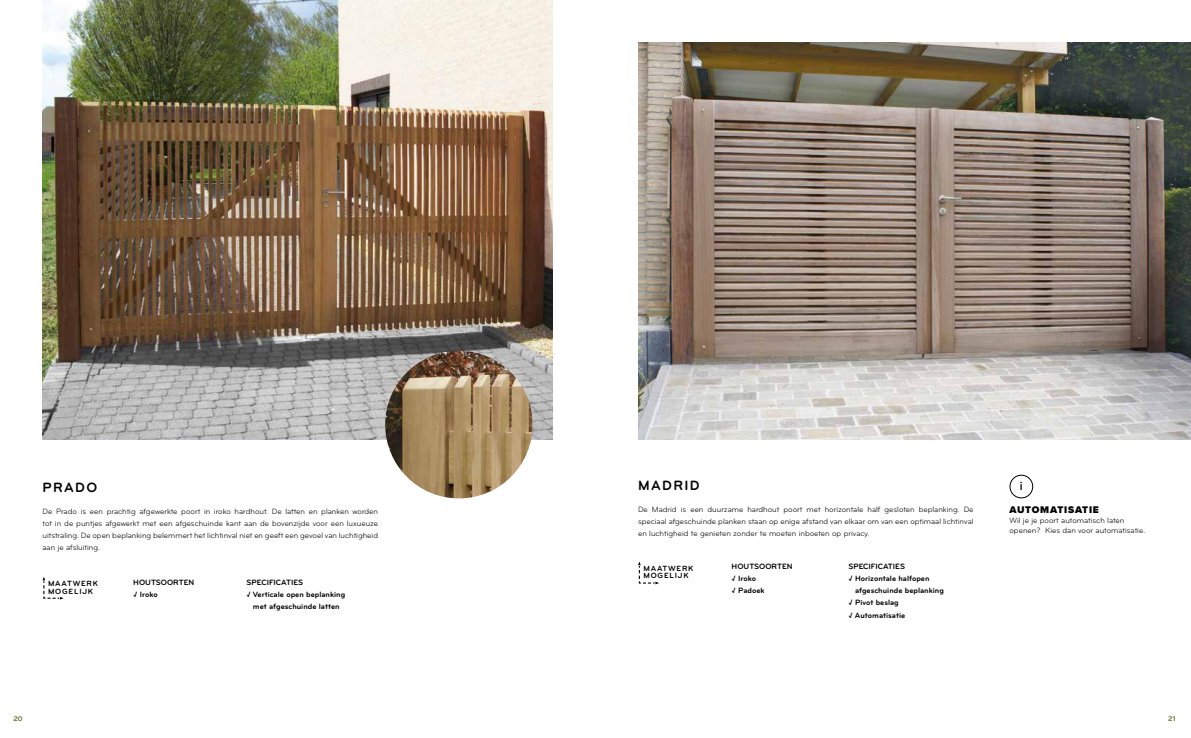
<style>
.page{position:relative;width:1191px;height:738px;background:#fff}
.page>*{position:absolute;margin:0;border:0;box-sizing:border-box;transform-origin:0 0}
.t1{font:700 14px "Bryant Pro";letter-spacing:.1em;color:#000}
.t2{font:600 12px "Proxima Nova";color:#000}
.t3{font:900 10px "Proxima Nova";letter-spacing:.08em;color:#000}
.t4{font:8px/12px "Bryant Pro";color:#000;text-align:justify}
.t5{font:700 8px/12px "Bryant Pro";color:#000}
.t6{font:700 7.8px/7.8px "Bryant Pro";letter-spacing:.1em;color:#000}
.t7{font:700 7px "Bryant Pro";color:#58691f}
</style>
<div class="page">
<img style="left:638px;top:43px;width:553px;height:396px">
<img style="left:43px;top:0;width:510px;height:439px">
<img style="left:385px;top:350px;width:147px;height:148px;border-radius:74px">
<svg style="left:43px;top:577px;width:21px;height:22px"></svg>
<svg style="left:638px;top:561px;width:21px;height:23px"></svg>
<div style="left:1009px;top:474px;width:24px;height:24px;border:1px solid #000;border-radius:50%"></div>
<h1 class="t1" style="left:43px;top:478px;width:56px">PRADO</h1>
<p class="t4" style="left:43px;top:505px;width:337px">De Prado is een prachtig afgewerkte poort in iroko hardhout. De latten en planken worden tot in de puntjes afgewerkt met een afgeschuinde kant aan de bovenzijde voor een luxueuze uitstraling. De open beplanking belemmert het lichtinval niet en geeft een gevoel van luchtigheid aan je afsluiting.</p>
<p class="t5" style="left:133px;top:576px;width:63px">HOUTSOORTEN √ Iroko</p>
<p class="t5" style="left:246px;top:576px;width:58px">SPECIFICATIES</p>
<p class="t6" style="left:48px;top:578px;width:51px">MAATWERK<br>MOGELIJK</p>
<p class="t5" style="left:246px;top:588px;width:100px">√ Verticale open beplanking</p>
<p class="t5" style="left:253px;top:600px;width:88px">met afgeschuinde latten</p>
<h1 class="t1" style="left:638px;top:476px;width:63px">MADRID</h1>
<p class="t4" style="left:638px;top:503px;width:337px">De Madrid is een duurzame hardhout poort met horizontale half gesloten beplanking. De speciaal afgeschuinde planken staan op enige afstand van elkaar om van een optimaal lichtinval en luchtigheid te genieten zonder te moeten inboeten op privacy.</p>
<p class="t6" style="left:643px;top:563px;width:51px">MAATWERK<br>MOGELIJK</p>
<p class="t5" style="left:731px;top:560px;width:63px">HOUTSOORTEN √ Iroko<br>√ Padoek</p>
<p class="t5" style="left:848px;top:560px;width:58px">SPECIFICATIES</p>
<p class="t5" style="left:848px;top:572px;width:83px">√ Horizontale halfopen</p>
<p class="t5" style="left:855px;top:584px;width:90px">afgeschuinde beplanking</p>
<p class="t5" style="left:848px;top:596px;width:52px">√ Pivot beslag</p>
<p class="t5" style="left:848px;top:608px;width:58px">√ Automatisatie</p>
<h2 class="t2" style="left:1020px;top:477px;width:4px">i</h2>
<p class="t3" style="left:1009px;top:502px;width:91px">AUTOMATISATIE</p>
<p class="t4" style="left:1009px;top:515px;width:137px;line-height:9.6px">Wil je je poort automatisch laten openen? Kies dan voor automatisatie.</p>
<p class="t7" style="left:14px;top:713px;width:11px">20</p>
<p class="t7" style="left:1168px;top:713px;width:9px">21</p>
</div>
